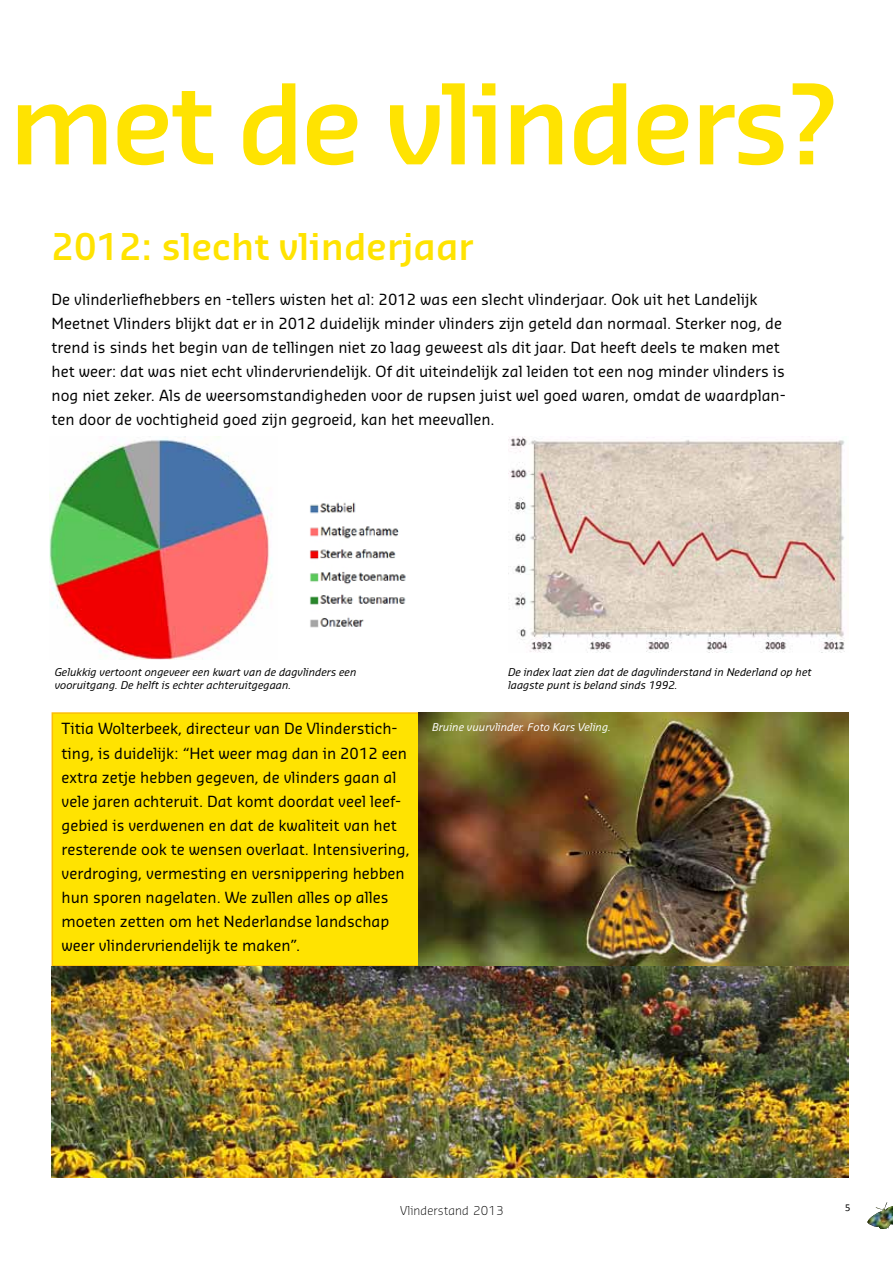
<style>
.page{position:relative;width:893px;height:1263px;background:#fff}
.page>*{position:absolute;margin:0;border:0;box-sizing:border-box;transform-origin:0 0}
.t1{font:600 108px "Sansa Std";letter-spacing:-.03em;color:#ffe301}
.t2{font:600 36px "Sansa Std";color:#ffe301}
.t3{font:15px/24px "Sansa Std";color:#000}
.t4{font:300 12px "Sansa Std";letter-spacing:.01em;color:#000}
.t5{font:italic 10.5px/12.6px "Sansa Std";color:#000}
.t6{font:italic 10.5px "Sansa Std";color:#fff}
.t7{font:10.5px "Calibri";color:#000}
</style>
<div class="page">
<svg style="left:879px;top:1202px;width:14px;height:27px"></svg>
<img style="left:867px;top:1203px;width:20px;height:24px">
<div style="left:52px;top:713px;width:367px;height:253px;background:#ffe301"></div>
<div style="left:52px;top:712px;width:368px;height:255px;border:2px solid #fbbd0a"></div>
<img style="left:50px;top:437px;width:223px;height:223px">
<img style="left:310px;top:502px;width:96px;height:126px">
<img style="left:508px;top:437px;width:337px;height:215px">
<img style="left:419px;top:712px;width:429px;height:255px">
<img style="left:52px;top:967px;width:796px;height:211px">
<h1 class="t1" style="left:9px;top:53px;width:830px">met de vlinders?</h1>
<h2 class="t2" style="left:52px;top:223px;width:423px">2012: slecht vlinderjaar</h2>
<p class="t3" style="left:52px;top:287px;width:736px">De vlinderliefhebbers en -tellers wisten het al: 2012 was een slecht vlinderjaar. Ook uit het Landelijk Meetnet Vlinders blijkt dat er in 2012 duidelijk minder vlinders zijn geteld dan normaal. Sterker nog, de trend is sinds het begin van de tellingen niet zo laag geweest als dit jaar. Dat heeft deels te maken met het weer: dat was niet echt vlindervriendelijk. Of dit uiteindelijk zal leiden tot een nog minder vlinders is nog niet zeker. Als de weersomstandigheden voor de rupsen juist wel goed waren, omdat de waardplan&shy;ten door de vochtigheid goed zijn gegroeid, kan het meevallen.</p>
<p class="t5" style="left:55px;top:665px;width:303px">Gelukkig vertoont ongeveer een kwart van de dagvlinders een vooruitgang. De helft is echter achteruitgegaan.</p>
<p class="t3" style="left:62px;top:716px;width:350px">Titia Wolterbeek, directeur van De Vlinderstich&shy;ting, is duidelijk: “Het weer mag dan in 2012 een extra zetje hebben gegeven, de vlinders gaan al vele jaren achteruit. Dat komt doordat veel leef&shy;gebied is verdwenen en dat de kwaliteit van het resterende ook te wensen overlaat. Intensivering, verdroging, vermesting en versnippering hebben hun sporen nagelaten. We zullen alles op alles moeten zetten om het Nederlandse landschap weer vlindervriendelijk te maken”.</p>
<p class="t5" style="left:508px;top:665px;width:305px">De index laat zien dat de dagvlinderstand in Nederland op het laagste punt is beland sinds 1992.</p>
<p class="t6" style="left:432px;top:720px;width:180px">Bruine vuurvlinder. Foto Kars Veling.</p>
<p class="t4" style="left:400px;top:1202px;width:105px">Vlinderstand 2013</p>
<p class="t7" style="left:845px;top:1201px;width:7px">5</p>
</div>
